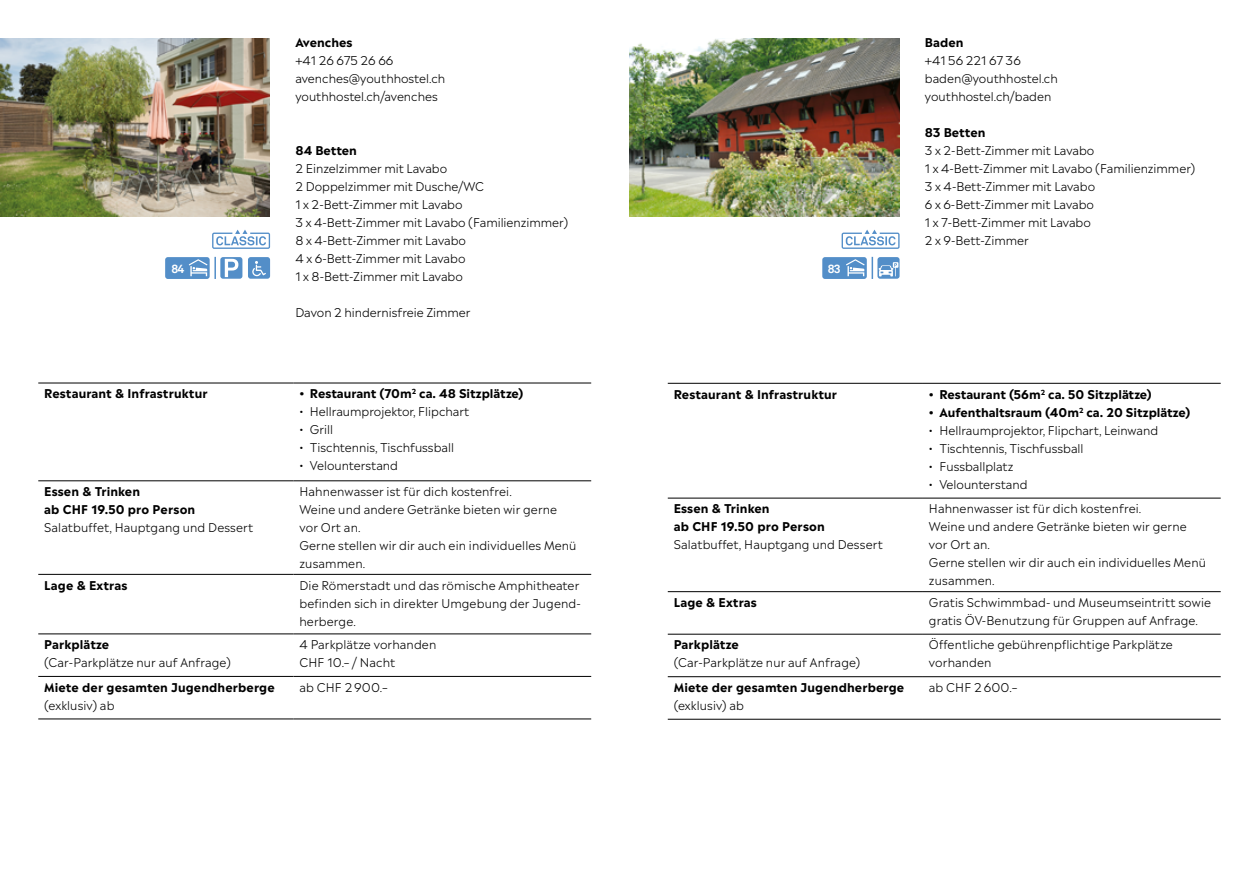
<style>
.page{position:relative;width:1259px;height:893px;background:#fff}
.page>*{position:absolute;margin:0;border:0;box-sizing:border-box;transform-origin:0 0}
.Legende_Light_6_5_P{font:300 12px/18px "Madera";letter-spacing:.01em;color:#000}
.Lauftext_8pt{font:300 12px "Madera";color:#000}
.Legende_Light_6_5_P-2{font:700 12px/18px "Madera";letter-spacing:.01em;color:#000}
.Lauftext_8pt-2{font:700 12px "Madera";color:#000}
.t1{font:700 12px "Akkurat";color:#fff}
.s1{font-weight:300}
</style>
<div class="page">
<img style="left:0;top:38px;width:270px;height:178px">
<img style="left:629px;top:38px;width:270px;height:178px">
<hr style="left:38px;top:383px;width:255px;height:1px;background:#000">
<hr style="left:293px;top:383px;width:298px;height:1px;background:#000">
<hr style="left:38px;top:480px;width:255px;height:1px;background:#000">
<hr style="left:293px;top:480px;width:298px;height:1px;background:#000">
<hr style="left:38px;top:574px;width:255px;height:1px;background:#000">
<hr style="left:293px;top:574px;width:298px;height:1px;background:#000">
<hr style="left:38px;top:634px;width:255px;height:1px;background:#000">
<hr style="left:293px;top:634px;width:298px;height:1px;background:#000">
<hr style="left:38px;top:719px;width:255px;height:1px;background:#000">
<hr style="left:293px;top:719px;width:298px;height:1px;background:#000">
<hr style="left:38px;top:676px;width:255px;height:1px;background:#000">
<hr style="left:293px;top:676px;width:298px;height:1px;background:#000">
<hr style="left:668px;top:383px;width:255px;height:1px;background:#000">
<hr style="left:923px;top:383px;width:297px;height:1px;background:#000">
<hr style="left:668px;top:498px;width:255px;height:1px;background:#000">
<hr style="left:923px;top:498px;width:297px;height:1px;background:#000">
<hr style="left:668px;top:591px;width:255px;height:1px;background:#000">
<hr style="left:923px;top:591px;width:297px;height:1px;background:#000">
<hr style="left:668px;top:634px;width:255px;height:1px;background:#000">
<hr style="left:923px;top:634px;width:297px;height:1px;background:#000">
<hr style="left:668px;top:719px;width:255px;height:1px;background:#000">
<hr style="left:923px;top:719px;width:297px;height:1px;background:#000">
<hr style="left:668px;top:676px;width:255px;height:1px;background:#000">
<hr style="left:923px;top:676px;width:297px;height:1px;background:#000">
<svg style="left:212px;top:230px;width:58px;height:19px"></svg>
<div style="left:165px;top:257px;width:45px;height:22px;background:#538ec8;border-radius:3px"></div>
<svg style="left:189px;top:259px;width:18px;height:17px"></svg>
<svg style="left:220px;top:257px;width:22px;height:22px"></svg>
<svg style="left:225px;top:259px;width:13px;height:18px"></svg>
<div style="left:248px;top:257px;width:22px;height:22px;background:#538ec8;border-radius:3px"></div>
<svg style="left:252px;top:261px;width:14px;height:16px"></svg>
<hr style="left:214px;top:257px;width:2px;height:22px;background:#538ec8">
<svg style="left:841px;top:230px;width:58px;height:19px"></svg>
<div style="left:822px;top:257px;width:45px;height:22px;background:#538ec8;border-radius:3px"></div>
<svg style="left:846px;top:259px;width:18px;height:17px"></svg>
<div style="left:877px;top:257px;width:22px;height:22px;background:#538ec8;border-radius:3px"></div>
<svg style="left:878px;top:262px;width:20px;height:14px"></svg>
<hr style="left:871px;top:257px;width:2px;height:22px;background:#538ec8">
<p class="Lauftext_8pt-2" style="left:295px;top:33px;width:59px">Avenches</p>
<p class="Lauftext_8pt" style="left:295px;top:52px;width:100px">+41 26 675 26 66</p>
<p class="Lauftext_8pt" style="left:295px;top:70px;width:151px">avenches@youthhostel.ch</p>
<p class="Lauftext_8pt" style="left:295px;top:88px;width:144px">youthhostel.ch/avenches</p>
<p class="Lauftext_8pt-2" style="left:295px;top:141px;width:63px">84 Betten</p>
<p class="Lauftext_8pt" style="left:295px;top:160px;width:153px">2 Einzelzimmer mit Lavabo</p>
<p class="Lauftext_8pt" style="left:295px;top:178px;width:190px">2 Doppelzimmer mit Dusche/WC</p>
<p class="Lauftext_8pt" style="left:295px;top:196px;width:169px">1 x 2-Bett-Zimmer mit Lavabo</p>
<p class="Lauftext_8pt" style="left:295px;top:214px;width:274px">3 x 4-Bett-Zimmer mit Lavabo (Familienzimmer)</p>
<p class="Lauftext_8pt" style="left:295px;top:232px;width:172px">8 x 4-Bett-Zimmer mit Lavabo</p>
<p class="Lauftext_8pt" style="left:295px;top:250px;width:172px">4 x 6-Bett-Zimmer mit Lavabo</p>
<p class="Lauftext_8pt" style="left:295px;top:268px;width:169px">1 x 8-Bett-Zimmer mit Lavabo</p>
<p class="Lauftext_8pt" style="left:295px;top:304px;width:177px">Davon 2 hindernisfreie Zimmer</p>
<p class="t1" style="left:171px;top:261px;width:15px">84</p>
<p class="t1" style="left:827px;top:261px;width:15px">83</p>
<p class="Lauftext_8pt-2" style="left:925px;top:33px;width:40px">Baden</p>
<p class="Lauftext_8pt" style="left:925px;top:52px;width:98px">+41 56 221 67 36</p>
<p class="Lauftext_8pt" style="left:925px;top:70px;width:134px">baden@youthhostel.ch</p>
<p class="Lauftext_8pt" style="left:925px;top:88px;width:128px">youthhostel.ch/baden</p>
<p class="Lauftext_8pt-2" style="left:925px;top:123px;width:62px">83 Betten</p>
<p class="Lauftext_8pt" style="left:925px;top:142px;width:171px">3 x 2-Bett-Zimmer mit Lavabo</p>
<p class="Lauftext_8pt" style="left:925px;top:160px;width:272px">1 x 4-Bett-Zimmer mit Lavabo (Familienzimmer)</p>
<p class="Lauftext_8pt" style="left:925px;top:178px;width:172px">3 x 4-Bett-Zimmer mit Lavabo</p>
<p class="Lauftext_8pt" style="left:925px;top:196px;width:171px">6 x 6-Bett-Zimmer mit Lavabo</p>
<p class="Lauftext_8pt" style="left:925px;top:214px;width:168px">1 x 7-Bett-Zimmer mit Lavabo</p>
<p class="Lauftext_8pt" style="left:925px;top:232px;width:105px">2 x 9-Bett-Zimmer</p>
<p class="Legende_Light_6_5_P-2" style="left:44px;top:384px;width:165px">Restaurant &amp; Infrastruktur</p>
<p class="Legende_Light_6_5_P-2" style="left:299px;top:384px;width:225px">• Restaurant (70m<sup>2</sup> ca. 48 Sitzplätze)</p>
<p class="Legende_Light_6_5_P" style="left:299px;top:402px;width:171px">• Hellraumprojektor, Flipchart</p>
<p class="Legende_Light_6_5_P" style="left:299px;top:420px;width:35px">• Grill</p>
<p class="Legende_Light_6_5_P" style="left:299px;top:438px;width:156px">• Tischtennis, Tischfussball</p>
<p class="Legende_Light_6_5_P" style="left:299px;top:456px;width:100px">• Velounterstand</p>
<p class="Legende_Light_6_5_P-2" style="left:44px;top:482px;width:97px">Essen &amp; Trinken</p>
<p class="Legende_Light_6_5_P-2" style="left:44px;top:500px;width:152px">ab CHF 19.50 pro Person</p>
<p class="Legende_Light_6_5_P" style="left:44px;top:518px;width:211px">Salatbuffet, Hauptgang und Dessert</p>
<p class="Legende_Light_6_5_P" style="left:299px;top:482px;width:214px">Hahnenwasser ist für dich kostenfrei.</p>
<p class="Legende_Light_6_5_P" style="left:299px;top:500px;width:259px">Weine und andere Getränke bieten wir gerne vor Ort an.</p>
<p class="Legende_Light_6_5_P" style="left:299px;top:536px;width:278px">Gerne stellen wir dir auch ein individuelles Menü zusammen.</p>
<p class="Legende_Light_6_5_P-2" style="left:44px;top:575px;width:85px">Lage &amp; Extras</p>
<p class="Legende_Light_6_5_P" style="left:299px;top:576px;width:283px;text-align:justify">Die Römerstadt und das römische Amphitheater befinden sich in direkter Umgebung der Jugend&shy;herberge.</p>
<p class="Legende_Light_6_5_P-2" style="left:44px;top:635px;width:66px">Parkplätze</p>
<p class="Legende_Light_6_5_P" style="left:44px;top:653px;width:188px">(Car-Parkplätze nur auf Anfrage)</p>
<p class="Legende_Light_6_5_P" style="left:299px;top:635px;width:138px">4 Parkplätze vorhanden</p>
<p class="Legende_Light_6_5_P" style="left:299px;top:653px;width:97px">CHF 10.– / Nacht</p>
<p class="Legende_Light_6_5_P-2" style="left:44px;top:677px;width:232px">Miete der gesamten Jugendherberge <span class="s1">(exklusiv) ab</span></p>
<p class="Legende_Light_6_5_P" style="left:299px;top:678px;width:90px">ab CHF 2 900.–</p>
<p class="Legende_Light_6_5_P-2" style="left:674px;top:384px;width:165px">Restaurant &amp; Infrastruktur</p>
<p class="Legende_Light_6_5_P-2" style="left:929px;top:384px;width:224px">• Restaurant (56m<sup>2</sup> ca. 50 Sitzplätze)</p>
<p class="Legende_Light_6_5_P-2" style="left:929px;top:402px;width:263px">• Aufenthaltsraum (40m<sup>2</sup> ca. 20 Sitzplätze)</p>
<p class="Legende_Light_6_5_P" style="left:929px;top:421px;width:231px">• Hellraumprojektor, Flipchart, Leinwand</p>
<p class="Legende_Light_6_5_P" style="left:929px;top:439px;width:156px">• Tischtennis, Tischfussball</p>
<p class="Legende_Light_6_5_P" style="left:929px;top:457px;width:86px">• Fussballplatz</p>
<p class="Legende_Light_6_5_P" style="left:929px;top:475px;width:100px">• Velounterstand</p>
<p class="Legende_Light_6_5_P-2" style="left:674px;top:499px;width:97px">Essen &amp; Trinken</p>
<p class="Legende_Light_6_5_P-2" style="left:674px;top:517px;width:152px">ab CHF 19.50 pro Person</p>
<p class="Legende_Light_6_5_P" style="left:674px;top:535px;width:211px">Salatbuffet, Hauptgang und Dessert</p>
<p class="Legende_Light_6_5_P" style="left:929px;top:499px;width:214px">Hahnenwasser ist für dich kostenfrei.</p>
<p class="Legende_Light_6_5_P" style="left:929px;top:517px;width:259px">Weine und andere Getränke bieten wir gerne vor Ort an.</p>
<p class="Legende_Light_6_5_P" style="left:929px;top:553px;width:278px">Gerne stellen wir dir auch ein individuelles Menü zusammen.</p>
<p class="Legende_Light_6_5_P-2" style="left:674px;top:593px;width:85px">Lage &amp; Extras</p>
<p class="Legende_Light_6_5_P" style="left:929px;top:593px;width:284px">Gratis Schwimmbad- und Museumseintritt sowie gratis ÖV-Benutzung für Gruppen auf Anfrage.</p>
<p class="Legende_Light_6_5_P-2" style="left:674px;top:635px;width:66px">Parkplätze</p>
<p class="Legende_Light_6_5_P" style="left:674px;top:653px;width:188px">(Car-Parkplätze nur auf Anfrage)</p>
<p class="Legende_Light_6_5_P" style="left:929px;top:635px;width:245px">Öffentliche gebührenpflichtige Parkplätze vorhanden</p>
<p class="Legende_Light_6_5_P-2" style="left:674px;top:678px;width:232px">Miete der gesamten Jugendherberge <span class="s1">(exklusiv) ab</span></p>
<p class="Legende_Light_6_5_P" style="left:929px;top:678px;width:90px">ab CHF 2 600.–</p>
</div>
